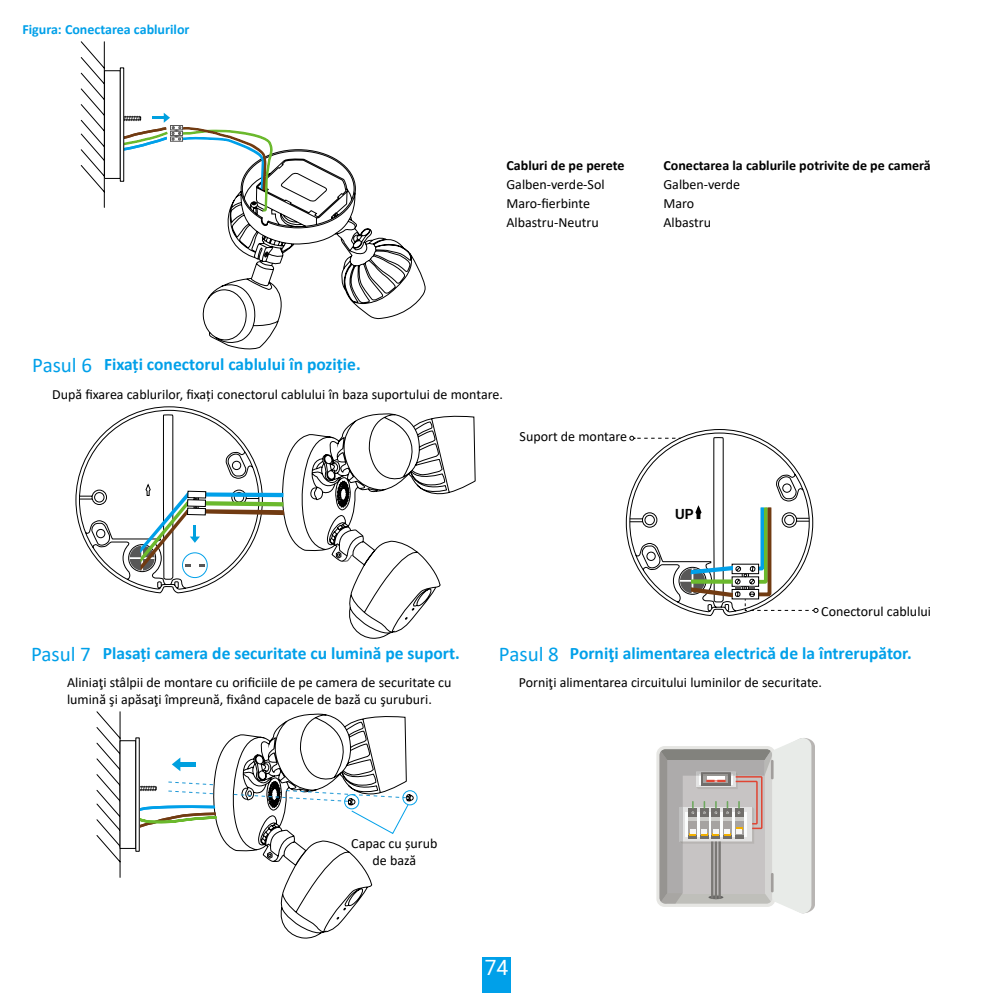
<style>
.page{position:relative;width:993px;height:993px;background:#fff}
.page>*{position:absolute;margin:0;border:0;box-sizing:border-box;transform-origin:0 0}
.t1{font:21px "Roboto";color:#fff}
.t2{font:700 17.5px "Calibri";color:#00a0e9}
.t3{font:14px/16.8px "Calibri";color:#000}
.t4{font:700 14px "Calibri";color:#000}
.t5{font:700 14px "Calibri";color:#00a0e9}
.t6{font:700 14px "Roboto";color:#000}
.s1{font-weight:400;font-size:21px}
</style>
<div class="page">
<div style="left:482px;top:956px;width:28px;height:36px;background:#00a0e9"></div>
<svg style="left:202px;top:149px;width:224px;height:201px"></svg>
<svg style="left:81px;top:41px;width:192px;height:204px"></svg>
<div style="left:104px;top:71px;width:16px;height:107px;background:#fff"></div>
<div style="left:104px;top:70px;width:16px;height:108px;border:1px solid #000"></div>
<div style="left:120px;top:68px;width:4px;height:113px;border:1px solid #000"></div>
<svg style="left:75px;top:406px;width:400px;height:376px"></svg>
<div style="left:182px;top:552px;width:25px;height:25px;border:1px solid #00a0e9;border-radius:50%"></div>
<svg style="left:96px;top:460px;width:189px;height:113px"></svg>
<svg style="left:625px;top:429px;width:193px;height:187px"></svg>
<svg style="left:217px;top:713px;width:189px;height:226px"></svg>
<svg style="left:278px;top:840px;width:94px;height:98px"></svg>
<svg style="left:96px;top:711px;width:121px;height:166px"></svg>
<svg style="left:233px;top:789px;width:185px;height:45px"></svg>
<div style="left:656px;top:745px;width:119px;height:161px;background:#e6e6e3;border-radius:8px"></div>
<svg style="left:659px;top:738px;width:155px;height:176px"></svg>
<p class="t5" style="left:22px;top:19px;width:169px">Figura: Conectarea cablurilor</p>
<p class="t4" style="left:506px;top:155px;width:119px">Cabluri de pe perete</p>
<p class="t4" style="left:663px;top:155px;width:269px">Conectarea la cablurile potrivite de pe cameră</p>
<p class="t3" style="left:506px;top:175px;width:100px">Galben-verde-Sol</p>
<p class="t3" style="left:663px;top:175px;width:78px">Galben-verde</p>
<p class="t3" style="left:506px;top:194px;width:85px">Maro-fierbinte</p>
<p class="t3" style="left:663px;top:194px;width:32px">Maro</p>
<p class="t3" style="left:506px;top:213px;width:94px">Albastru-Neutru</p>
<p class="t3" style="left:663px;top:213px;width:49px">Albastru</p>
<p class="t2" style="left:32px;top:352px;width:330px"><span class="s1">Pasul 6</span> Fixați conectorul cablului în poziție.</p>
<p class="t3" style="left:52px;top:385px;width:452px">După fixarea cablurilor, fixați conectorul cablului în baza suportului de montare.</p>
<p class="t3" style="left:519px;top:427px;width:109px">Suport de montare</p>
<p class="t6" style="left:675px;top:503px;width:20px">UP</p>
<p class="t3" style="left:820px;top:602px;width:111px">Conectorul cablului</p>
<p class="t2" style="left:31px;top:640px;width:430px"><span class="s1">Pasul 7</span> Plasați camera de securitate cu lumină pe suport.</p>
<p class="t2" style="left:499px;top:640px;width:414px"><span class="s1">Pasul 8</span> Porniţi alimentarea electrică de la întrerupător.</p>
<p class="t3" style="left:67px;top:673px;width:386px">Aliniaţi stâlpii de montare cu orificiile de pe camera de securitate cu lumină şi apăsaţi împreună, fixând capacele de bază cu şuruburi.</p>
<p class="t3" style="left:518px;top:673px;width:305px">Porniţi alimentarea circuitului luminilor de securitate.</p>
<p class="t3" style="left:351px;top:834px;width:88px;text-align:center">Capac cu șurub de bază</p>
<h1 class="t1" style="left:484px;top:952px;width:25px">74</h1>
</div>
